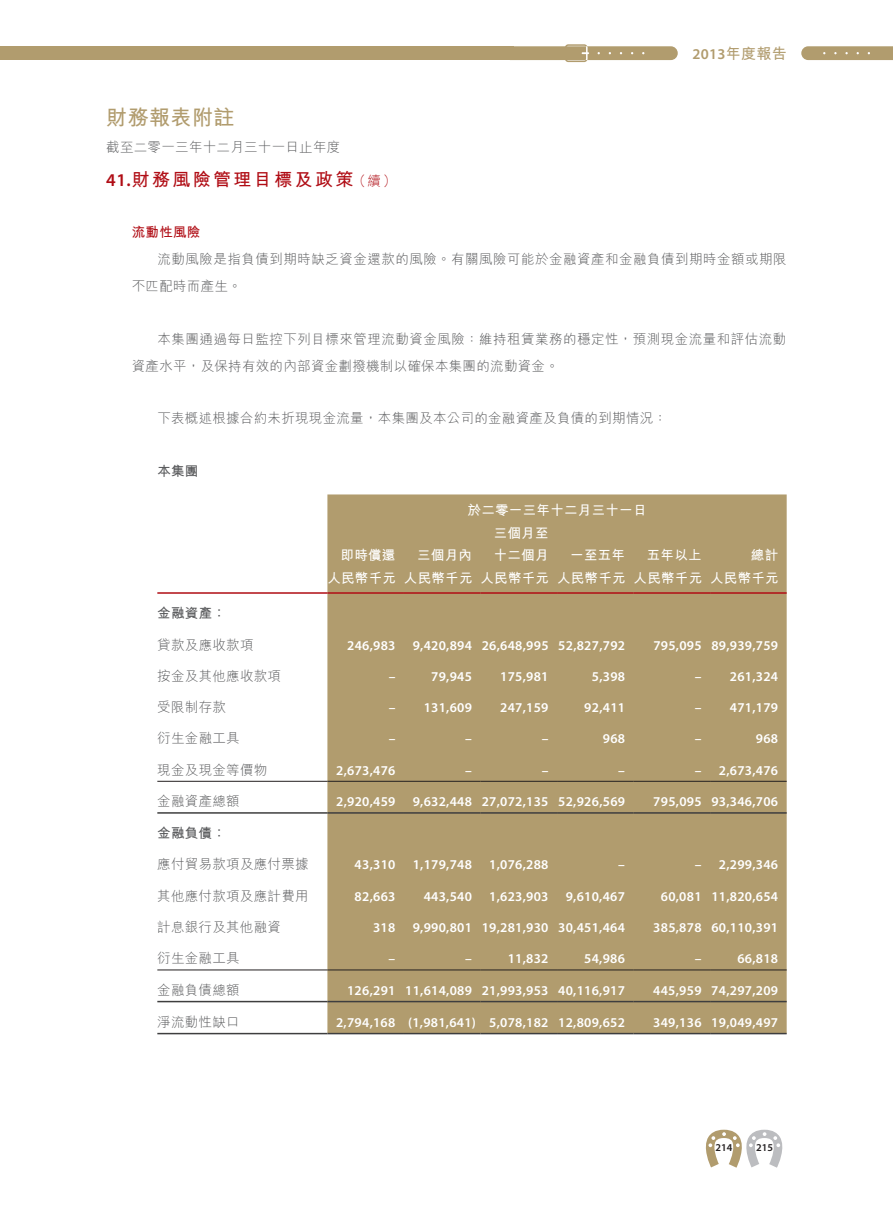
<style>
.page{position:relative;width:893px;height:1212px;background:#fff}
.page>*{position:absolute;margin:0;border:0;box-sizing:border-box;transform-origin:0 0}
.t1{font:700 21px "M Hei HK";letter-spacing:.02em;color:#b19c6e}
.t2{font:700 18px "M Hei HK";letter-spacing:.13em;color:#b00d15}
.t3{font:600 15px "Myriad Pro";color:#b19c6e}
.t4{font:600 13.5px "Myriad Pro";letter-spacing:.02em;color:#fff}
.t5{font:300 13.5px/27px "M Hei HK";letter-spacing:.02em;color:#57585a}
.t6{font:700 13.5px/22.5px "M Hei HK";letter-spacing:.02em;color:#fff}
.t7{font:700 13.5px "M Hei HK";letter-spacing:.02em;color:#57585a}
.t8{font:700 13.5px "M Hei HK";letter-spacing:.02em;color:#b00d15}
.t9{font:600 10.5px "Myriad Pro";color:#231f20}
.s1{font-family:"M Hei HK";font-weight:700}
.s2{font-family:"Myriad Pro";font-weight:600}
.s3{font-weight:300;font-size:13.5px}
</style>
<div class="page">
<svg style="left:705px;top:1130px;width:78px;height:38px"></svg>
<div style="left:0;top:46px;width:514px;height:14px;background:#b19c6e"></div>
<svg style="left:801px;top:46px;width:92px;height:14px"></svg>
<svg style="left:510px;top:44px;width:168px;height:18px"></svg>
<div style="left:327px;top:494px;width:460px;height:539px;background:#b19c6e"></div>
<hr style="left:157px;top:1001px;width:170px;height:1px;background:#3e3e3f">
<hr style="left:327px;top:1001px;width:77px;height:1px;background:#3e3e3f">
<hr style="left:404px;top:1001px;width:76px;height:1px;background:#3e3e3f">
<hr style="left:480px;top:1001px;width:77px;height:1px;background:#3e3e3f">
<hr style="left:557px;top:1001px;width:77px;height:1px;background:#3e3e3f">
<hr style="left:634px;top:1001px;width:76px;height:1px;background:#3e3e3f">
<hr style="left:710px;top:1001px;width:77px;height:1px;background:#3e3e3f">
<hr style="left:157px;top:592px;width:170px;height:2px;background:#b00d15">
<hr style="left:327px;top:592px;width:77px;height:2px;background:#b00d15">
<hr style="left:404px;top:592px;width:76px;height:2px;background:#b00d15">
<hr style="left:480px;top:592px;width:77px;height:2px;background:#b00d15">
<hr style="left:557px;top:592px;width:77px;height:2px;background:#b00d15">
<hr style="left:634px;top:592px;width:76px;height:2px;background:#b00d15">
<hr style="left:710px;top:592px;width:77px;height:2px;background:#b00d15">
<hr style="left:157px;top:781px;width:170px;height:1px;background:#231f20">
<hr style="left:327px;top:781px;width:77px;height:1px;background:#231f20">
<hr style="left:404px;top:781px;width:76px;height:1px;background:#231f20">
<hr style="left:480px;top:781px;width:77px;height:1px;background:#231f20">
<hr style="left:557px;top:781px;width:77px;height:1px;background:#231f20">
<hr style="left:634px;top:781px;width:76px;height:1px;background:#231f20">
<hr style="left:710px;top:781px;width:77px;height:1px;background:#231f20">
<hr style="left:157px;top:812px;width:170px;height:2px;background:#3e3e3f">
<hr style="left:327px;top:812px;width:77px;height:2px;background:#3e3e3f">
<hr style="left:404px;top:812px;width:76px;height:2px;background:#3e3e3f">
<hr style="left:480px;top:812px;width:77px;height:2px;background:#3e3e3f">
<hr style="left:557px;top:812px;width:77px;height:2px;background:#3e3e3f">
<hr style="left:634px;top:812px;width:76px;height:2px;background:#3e3e3f">
<hr style="left:710px;top:812px;width:77px;height:2px;background:#3e3e3f">
<hr style="left:157px;top:969px;width:170px;height:1px;background:#231f20">
<hr style="left:327px;top:969px;width:77px;height:1px;background:#231f20">
<hr style="left:404px;top:969px;width:76px;height:1px;background:#231f20">
<hr style="left:480px;top:969px;width:77px;height:1px;background:#231f20">
<hr style="left:557px;top:969px;width:77px;height:1px;background:#231f20">
<hr style="left:634px;top:969px;width:76px;height:1px;background:#231f20">
<hr style="left:710px;top:969px;width:77px;height:1px;background:#231f20">
<hr style="left:157px;top:1033px;width:170px;height:1px;background:#3e3e3f">
<hr style="left:327px;top:1033px;width:77px;height:1px;background:#3e3e3f">
<hr style="left:404px;top:1033px;width:76px;height:1px;background:#3e3e3f">
<hr style="left:480px;top:1033px;width:77px;height:1px;background:#3e3e3f">
<hr style="left:557px;top:1033px;width:77px;height:1px;background:#3e3e3f">
<hr style="left:634px;top:1033px;width:76px;height:1px;background:#3e3e3f">
<hr style="left:710px;top:1033px;width:77px;height:1px;background:#3e3e3f">
<p class="t3" style="left:692px;top:44px;width:96px">2013<span class="s1">年度報告</span></p>
<h1 class="t1" style="left:106px;top:102px;width:130px">財務報表附註</h1>
<p class="t5" style="left:106px;top:133px;width:236px">截至二零一三年十二月三十一日止年度</p>
<h2 class="t2" style="left:106px;top:166px;width:292px"><span class="s2">41.</span> 財務風險管理目標及政策<span class="s3">（續）</span></h2>
<p class="t8" style="left:132px;top:222px;width:70px">流動性風險</p>
<p class="t5" style="left:132px;top:245px;width:656px;text-indent:26px">流動風險是指負債到期時缺乏資金還款的風險。有關風險可能於金融資產和金融負債到期時金額或期限不匹配時而產生。</p>
<p class="t5" style="left:132px;top:325px;width:656px;text-indent:26px">本集團通過每日監控下列目標來管理流動資金風險：維持租賃業務的穩定性，預測現金流量和評估流動資產水平，及保持有效的內部資金劃撥機制以確保本集團的流動資金。</p>
<p class="t5" style="left:157px;top:404px;width:511px">下表概述根據合約未折現現金流量，本集團及本公司的金融資產及負債的到期情況：</p>
<p class="t7" style="left:157px;top:461px;width:43px">本集團</p>
<p class="t6" style="left:468px;top:498px;width:180px">於二零一三年十二月三十一日</p>
<p class="t6" style="left:341px;top:543px;width:56px">即時償還</p>
<p class="t6" style="left:417px;top:543px;width:56px">三個月內</p>
<p class="t6" style="left:494px;top:520px;width:56px">三個月至十二個月</p>
<p class="t6" style="left:327px;top:543px;width:453px;text-align:right">總計<br>人民幣千元人民幣千元人民幣千元人民幣千元人民幣千元人民幣千元</p>
<p class="t6" style="left:570px;top:543px;width:56px">一至五年</p>
<p class="t6" style="left:647px;top:543px;width:56px">五年以上</p>
<p class="t7" style="left:157px;top:603px;width:70px">金融資產：</p>
<p class="t5" style="left:157px;top:630px;width:98px">貸款及應收款項</p>
<p class="t4" style="left:347px;top:636px;width:50px">246,983</p>
<p class="t4" style="left:413px;top:636px;width:214px">9,420,894 26,648,995 52,827,792</p>
<p class="t4" style="left:653px;top:636px;width:126px">795,095 89,939,759</p>
<p class="t5" style="left:157px;top:662px;width:125px">按金及其他應收款項</p>
<p class="t4" style="left:389px;top:668px;width:8px">–</p>
<p class="t4" style="left:431px;top:668px;width:42px">79,945</p>
<p class="t4" style="left:500px;top:668px;width:50px">175,981</p>
<p class="t4" style="left:592px;top:668px;width:35px">5,398</p>
<p class="t4" style="left:695px;top:668px;width:85px">– 261,324</p>
<p class="t5" style="left:157px;top:693px;width:70px">受限制存款</p>
<p class="t4" style="left:389px;top:699px;width:85px">– 131,609</p>
<p class="t4" style="left:500px;top:699px;width:50px">247,159</p>
<p class="t4" style="left:584px;top:699px;width:42px">92,411</p>
<p class="t4" style="left:695px;top:699px;width:85px">– 471,179</p>
<p class="t5" style="left:157px;top:724px;width:84px">衍生金融工具</p>
<p class="t4" style="left:389px;top:730px;width:8px">–</p>
<p class="t4" style="left:465px;top:730px;width:8px">–</p>
<p class="t4" style="left:542px;top:730px;width:8px">–</p>
<p class="t4" style="left:603px;top:730px;width:24px">968</p>
<p class="t4" style="left:695px;top:730px;width:8px">–</p>
<p class="t4" style="left:756px;top:730px;width:24px">968</p>
<p class="t5" style="left:157px;top:755px;width:111px">現金及現金等價物</p>
<p class="t4" style="left:336px;top:761px;width:61px">2,673,476</p>
<p class="t4" style="left:465px;top:761px;width:8px">–</p>
<p class="t4" style="left:542px;top:761px;width:8px">–</p>
<p class="t4" style="left:618px;top:761px;width:8px">–</p>
<p class="t4" style="left:695px;top:761px;width:85px">– 2,673,476</p>
<p class="t5" style="left:157px;top:787px;width:84px">金融資產總額</p>
<p class="t4" style="left:336px;top:793px;width:61px">2,920,459</p>
<p class="t4" style="left:413px;top:793px;width:214px">9,632,448 27,072,135 52,926,569</p>
<p class="t4" style="left:653px;top:793px;width:126px">795,095 93,346,706</p>
<p class="t7" style="left:157px;top:823px;width:70px">金融負債：</p>
<p class="t5" style="left:157px;top:850px;width:153px">應付貿易款項及應付票據</p>
<p class="t4" style="left:355px;top:856px;width:42px">43,310</p>
<p class="t4" style="left:413px;top:856px;width:61px">1,179,748</p>
<p class="t4" style="left:489px;top:856px;width:61px">1,076,288</p>
<p class="t4" style="left:618px;top:856px;width:8px">–</p>
<p class="t4" style="left:695px;top:856px;width:85px">– 2,299,346</p>
<p class="t5" style="left:157px;top:882px;width:153px">其他應付款項及應計費用</p>
<p class="t4" style="left:355px;top:887px;width:42px">82,663</p>
<p class="t4" style="left:424px;top:887px;width:50px">443,540</p>
<p class="t4" style="left:489px;top:887px;width:61px">1,623,903</p>
<p class="t4" style="left:566px;top:887px;width:61px">9,610,467</p>
<p class="t4" style="left:661px;top:887px;width:119px">60,081 11,820,654</p>
<p class="t5" style="left:157px;top:913px;width:125px">計息銀行及其他融資</p>
<p class="t4" style="left:373px;top:919px;width:24px">318</p>
<p class="t4" style="left:413px;top:919px;width:214px">9,990,801 19,281,930 30,451,464</p>
<p class="t4" style="left:653px;top:919px;width:126px">385,878 60,110,391</p>
<p class="t5" style="left:157px;top:944px;width:84px">衍生金融工具</p>
<p class="t4" style="left:389px;top:950px;width:8px">–</p>
<p class="t4" style="left:465px;top:950px;width:8px">–</p>
<p class="t4" style="left:508px;top:950px;width:42px">11,832</p>
<p class="t4" style="left:584px;top:950px;width:42px">54,986</p>
<p class="t4" style="left:695px;top:950px;width:8px">–</p>
<p class="t4" style="left:737px;top:950px;width:42px">66,818</p>
<p class="t5" style="left:157px;top:976px;width:84px">金融負債總額</p>
<p class="t4" style="left:347px;top:982px;width:279px">126,291 11,614,089 21,993,953 40,116,917</p>
<p class="t4" style="left:653px;top:982px;width:126px">445,959 74,297,209</p>
<p class="t5" style="left:157px;top:1008px;width:84px">淨流動性缺口</p>
<p class="t4" style="left:336px;top:1014px;width:290px">2,794,168 (1,981,641) 5,078,182 12,809,652</p>
<p class="t4" style="left:653px;top:1014px;width:126px">349,136 19,049,497</p>
<p class="t9" style="left:715px;top:1141px;width:18px">214</p>
<p class="t9" style="left:756px;top:1141px;width:18px">215</p>
</div>
